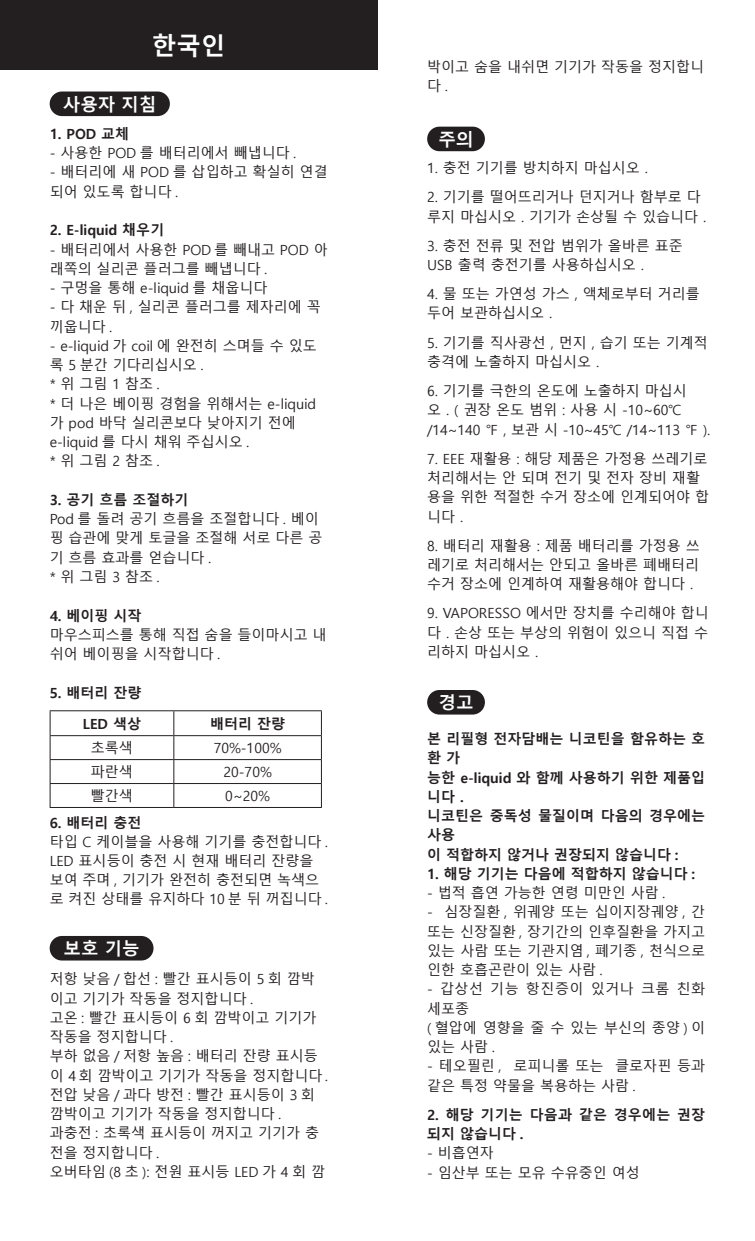
<style>
.page{position:relative;width:755px;height:1241px;background:#fff}
.page>*{position:absolute;margin:0;border:0;box-sizing:border-box;transform-origin:0 0}
.t1{font:700 24.5px "Malgun Gothic";color:#fff}
.t2{font:700 17.5px "Malgun Gothic";color:#fff}
.t3{font:14px/19.2px "Malgun Gothic";color:#231f20}
.t4{font:700 14px/19.2px "Malgun Gothic";color:#231f20}
.t5{font:14px/19.2px "Malgun Gothic";letter-spacing:.04em;color:#231f20}
</style>
<div class="page">
<div style="left:50px;top:91px;width:120px;height:25px;background:#231f20;border-radius:12px"></div>
<hr style="left:50px;top:710px;width:124px;height:1px;background:#231f20">
<hr style="left:49px;top:711px;width:2px;height:24px;background:#231f20">
<hr style="left:174px;top:710px;width:147px;height:1px;background:#231f20">
<hr style="left:320px;top:711px;width:2px;height:24px;background:#231f20">
<hr style="left:50px;top:735px;width:124px;height:1px;background:#231f20">
<hr style="left:49px;top:736px;width:2px;height:23px;background:#231f20">
<hr style="left:174px;top:735px;width:147px;height:1px;background:#231f20">
<hr style="left:320px;top:736px;width:2px;height:23px;background:#231f20">
<hr style="left:50px;top:758px;width:124px;height:2px;background:#231f20">
<hr style="left:49px;top:760px;width:2px;height:23px;background:#231f20">
<hr style="left:174px;top:758px;width:147px;height:2px;background:#231f20">
<hr style="left:320px;top:760px;width:2px;height:23px;background:#231f20">
<hr style="left:50px;top:782px;width:124px;height:2px;background:#231f20">
<hr style="left:49px;top:783px;width:2px;height:23px;background:#231f20">
<hr style="left:174px;top:782px;width:147px;height:2px;background:#231f20">
<svg style="left:173px;top:711px;width:1px;height:95px"></svg>
<hr style="left:320px;top:783px;width:2px;height:23px;background:#231f20">
<hr style="left:50px;top:806px;width:124px;height:2px;background:#231f20">
<hr style="left:174px;top:806px;width:147px;height:2px;background:#231f20">
<div style="left:0;top:0;width:377px;height:69px;background:#231f20"></div>
<div style="left:50px;top:935px;width:103px;height:25px;background:#231f20;border-radius:12px"></div>
<div style="left:427px;top:127px;width:57px;height:24px;background:#231f20;border-radius:12px"></div>
<div style="left:427px;top:690px;width:57px;height:24px;background:#231f20;border-radius:12px"></div>
<p class="t1" style="left:152px;top:32px;width:75px">한국인</p>
<p class="t2" style="left:63px;top:94px;width:95px">사용자 지침</p>
<p class="t4" style="left:50px;top:124px;width:81px">1. POD 교체</p>
<p class="t3" style="left:50px;top:144px;width:248px">- 사용한 POD 를 배터리에서 빼냅니다 .</p>
<p class="t3" style="left:50px;top:163px;width:279px">- 배터리에 새 POD 를 삽입하고 확실히 연결 되어 있도록 합니다 .</p>
<p class="t4" style="left:50px;top:221px;width:116px">2. E-liquid 채우기</p>
<p class="t3" style="left:50px;top:240px;width:279px">- 배터리에서 사용한 POD 를 빼내고 POD 아 래쪽의 실리콘 플러그를 빼냅니다 .</p>
<p class="t3" style="left:50px;top:278px;width:219px">- 구멍을 통해 e-liquid 를 채웁니다</p>
<p class="t3" style="left:50px;top:298px;width:272px">- 다 채운 뒤 , 실리콘 플러그를 제자리에 꼭 끼웁니다 .</p>
<p class="t3" style="left:50px;top:336px;width:268px">- e-liquid 가 coil 에 완전히 스며들 수 있도 록 5 분간 기다리십시오 .</p>
<p class="t3" style="left:50px;top:375px;width:111px">* 위 그림 1 참조 .</p>
<p class="t3" style="left:50px;top:394px;width:268px">* 더 나은 베이핑 경험을 위해서는 e-liquid 가 pod 바닥 실리콘보다 낮아지기 전에 e-liquid 를 다시 채워 주십시오 .</p>
<p class="t3" style="left:50px;top:452px;width:111px">* 위 그림 2 참조 .</p>
<p class="t4" style="left:50px;top:490px;width:140px">3. 공기 흐름 조절하기</p>
<p class="t3" style="left:50px;top:509px;width:274px">Pod 를 돌려 공기 흐름을 조절합니다 . 베이 핑 습관에 맞게 토글을 조절해 서로 다른 공 기 흐름 효과를 얻습니다 .</p>
<p class="t3" style="left:50px;top:567px;width:111px">* 위 그림 3 참조 .</p>
<p class="t4" style="left:50px;top:606px;width:93px">4. 베이핑 시작</p>
<p class="t3" style="left:50px;top:625px;width:278px">마우스피스를 통해 직접 숨을 들이마시고 내 쉬어 베이핑을 시작합니다 .</p>
<p class="t4" style="left:50px;top:683px;width:93px">5. 배터리 잔량</p>
<p class="t4" style="left:83px;top:714px;width:60px">LED 색상</p>
<p class="t4" style="left:210px;top:714px;width:76px">배터리 잔량</p>
<p class="t3" style="left:91px;top:738px;width:44px">초록색</p>
<p class="t3" style="left:213px;top:738px;width:69px">70%-100%</p>
<p class="t3" style="left:91px;top:762px;width:44px">파란색</p>
<p class="t3" style="left:223px;top:762px;width:50px">20-70%</p>
<p class="t3" style="left:91px;top:786px;width:44px">빨간색</p>
<p class="t3" style="left:225px;top:786px;width:46px">0~20%</p>
<p class="t4" style="left:50px;top:812px;width:93px">6. 배터리 충전</p>
<p class="t3" style="left:50px;top:832px;width:279px">타입 C 케이블을 사용해 기기를 충전합니다 .<br>LED 표시등이 충전 시 현재 배터리 잔량을 보여 주며 , 기기가 완전히 충전되면 녹색으 로 켜진 상태를 유지하다 10 분 뒤 꺼집니다 .</p>
<p class="t2" style="left:63px;top:938px;width:78px">보호 기능</p>
<p class="t3" style="left:50px;top:969px;width:266px">저항 낮음 / 합선 : 빨간 표시등이 5 회 깜박 이고 기기가 작동을 정지합니다 .</p>
<p class="t3" style="left:50px;top:1008px;width:268px">고온 : 빨간 표시등이 6 회 깜박이고 기기가 작동을 정지합니다 .</p>
<p class="t3" style="left:50px;top:1046px;width:279px">부하 없음 / 저항 높음 : 배터리 잔량 표시등 이 4 회 깜박이고 기기가 작동을 정지합니다 .</p>
<p class="t3" style="left:50px;top:1085px;width:266px">전압 낮음 / 과다 방전 : 빨간 표시등이 3 회 깜박이고 기기가 작동을 정지합니다 .</p>
<p class="t3" style="left:50px;top:1123px;width:271px">과충전 : 초록색 표시등이 꺼지고 기기가 충 전을 정지합니다 .</p>
<p class="t3" style="left:50px;top:1162px;width:277px">오버타임 (8 초 ): 전원 표시등 LED 가 4 회 깜</p>
<p class="t3" style="left:427px;top:57px;width:278px">박이고 숨을 내쉬면 기기가 작동을 정지합니 다.</p>
<p class="t2" style="left:438px;top:129px;width:36px">주의</p>
<p class="t3" style="left:427px;top:159px;width:222px">1. 충전 기기를 방치하지 마십시오 .</p>
<p class="t3" style="left:427px;top:188px;width:280px">2. 기기를 떨어뜨리거나 던지거나 함부로 다 루지 마십시오 . 기기가 손상될 수 있습니다 .</p>
<p class="t3" style="left:427px;top:236px;width:257px">3. 충전 전류 및 전압 범위가 올바른 표준<br>USB 출력 충전기를 사용하십시오 .</p>
<p class="t3" style="left:427px;top:285px;width:274px">4. 물 또는 가연성 가스 , 액체로부터 거리를 두어 보관하십시오 .</p>
<p class="t3" style="left:427px;top:333px;width:282px">5. 기기를 직사광선 , 먼지 , 습기 또는 기계적 충격에 노출하지 마십시오 .</p>
<p class="t3" style="left:427px;top:381px;width:284px">6. 기기를 극한의 온도에 노출하지 마십시<br>오 . ( 권장 온도 범위 : 사용 시 -10~60℃ /14~140 ℉ , 보관 시 -10~45℃ /14~113 ℉ ).</p>
<p class="t3" style="left:427px;top:449px;width:283px">7. EEE 재활용 : 해당 제품은 가정용 쓰레기로 처리해서는 안 되며 전기 및 전자 장비 재활 용을 위한 적절한 수거 장소에 인계되어야 합 니다 .</p>
<p class="t3" style="left:427px;top:536px;width:274px;text-align:justify">8. 배터리 재활용 : 제품 배터리를 가정용 쓰 레기로 처리해서는 안되고 올바른 폐배터리 수거 장소에 인계하여 재활용해야 합니다 .</p>
<p class="t3" style="left:427px;top:604px;width:283px;text-align:justify">9. VAPORESSO 에서만 장치를 수리해야 합니 다 . 손상 또는 부상의 위험이 있으니 직접 수 리하지 마십시오 .</p>
<p class="t2" style="left:438px;top:692px;width:36px">경고</p>
<p class="t4" style="left:427px;top:729px;width:279px">본 리필형 전자담배는 니코틴을 함유하는 호 환 가</p>
<p class="t4" style="left:427px;top:768px;width:279px">능한 e-liquid 와 함께 사용하기 위한 제품입 니다 .</p>
<p class="t4" style="left:427px;top:806px;width:279px">니코틴은 중독성 물질이며 다음의 경우에는 사용</p>
<p class="t4" style="left:427px;top:845px;width:252px">이 적합하지 않거나 권장되지 않습니다 :</p>
<p class="t4" style="left:427px;top:864px;width:269px">1. 해당 기기는 다음에 적합하지 않습니다 :</p>
<p class="t3" style="left:427px;top:883px;width:239px">- 법적 흡연 가능한 연령 미만인 사람 .</p>
<p class="t3" style="left:427px;top:902px;width:279px;text-align:justify">- 심장질환 , 위궤양 또는 십이지장궤양 , 간 또는 신장질환 , 장기간의 인후질환을 가지고 있는 사람 또는 기관지염 , 폐기종 , 천식으로 인한 호흡곤란이 있는 사람 .</p>
<p class="t5" style="left:427px;top:979px;width:279px">- 갑상선 기능 항진증이 있거나 크롬 친화 세포종</p>
<p class="t3" style="left:427px;top:1018px;width:279px">( 혈압에 영향을 줄 수 있는 부신의 종양 ) 이 있는 사람 .</p>
<p class="t3" style="left:427px;top:1056px;width:279px">- 테오필린 , 로피니롤 또는 클로자핀 등과 같은 특정 약물을 복용하는 사람 .</p>
<p class="t4" style="left:427px;top:1105px;width:279px">2. 해당 기기는 다음과 같은 경우에는 권장 되지 않습니다 .</p>
<p class="t3" style="left:427px;top:1143px;width:68px">- 비흡연자</p>
<p class="t3" style="left:427px;top:1163px;width:214px">- 임산부 또는 모유 수유중인 여성</p>
</div>
